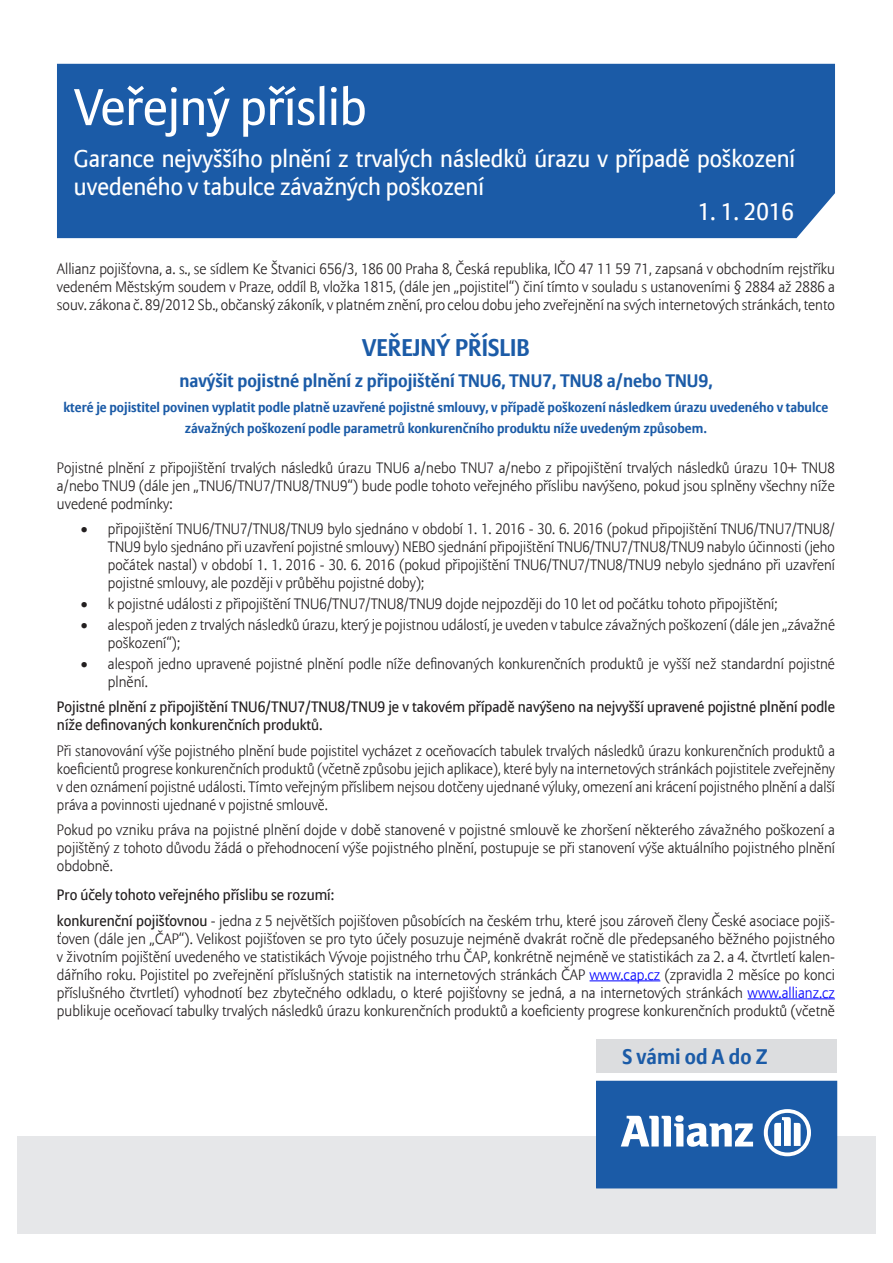
<style>
.page{position:relative;width:893px;height:1263px;background:#fff}
.page>*{position:absolute;margin:0;border:0;box-sizing:border-box;transform-origin:0 0}
.t1{font:51px "Allianz Sans";color:#fff}
.t2{font:24px/28.8px "Allianz Sans";color:#fff}
.t3{font:700 24px "Allianz Sans";color:#1b5ba7}
.t4{font:700 21px "Allianz Sans";color:#1b5ba7}
.t5{font:700 18px "Allianz Sans";color:#1b5ba7}
.Heading_4{font:300 15px/18px "Allianz Sans";color:#231f20;text-align:justify}
.t6{font:15px/18px "Allianz Sans";color:#231f20}
.t7{font:700 13.5px/21.6px "Allianz Sans";color:#1b5ba7;text-align:center}
.s1{font-weight:400}
.s2{color:#00f}
</style>
<div class="page">
<div style="left:17px;top:1136px;width:859px;height:97px;background:#e6e7e9"></div>
<div style="left:57px;top:64px;width:778px;height:174px;background:#1b5ba7"></div>
<div style="left:596px;top:1039px;width:241px;height:33px;background:#dcdddf"></div>
<div style="left:597px;top:1081px;width:239px;height:106px;background:#1b5ba7"></div>
<svg style="left:621px;top:1115px;width:132px;height:32px"></svg>
<svg style="left:764px;top:1109px;width:47px;height:47px"></svg>
<div style="left:597px;top:1081px;width:240px;height:107px;border:1px solid #1b5ba7"></div>
<hr style="left:589px;top:980px;width:71px;height:1px;background:#00f">
<hr style="left:748px;top:998px;width:87px;height:1px;background:#00f">
<p class="t1" style="left:74px;top:77px;width:294px">Veřejný příslib</p>
<p class="t2" style="left:74px;top:145px;width:723px">Garance nejvyššího plnění z trvalých následků úrazu v případě poškození uvedeného v tabulce závažných poškození</p>
<p class="t2" style="left:698px;top:199px;width:98px">1. 1. 2016</p>
<p class="Heading_4" style="left:57px;top:260px;width:779px">Allianz pojišťovna, a. s., se sídlem Ke Štvanici 656/3, 186 00 Praha 8, Česká republika, IČO 47 11 59 71, zapsaná v obchodním rejstříku vedeném Městským soudem v Praze, oddíl B, vložka 1815, (dále jen „pojistitel“) činí tímto v souladu s ustanoveními § 2884 až 2886 a souv. zákona č. 89/2012 Sb., občanský zákoník, v platném znění, pro celou dobu jeho zveřejnění na svých internetových stránkách, tento</p>
<p class="t3" style="left:362px;top:332px;width:169px">VEŘEJNÝ PŘÍSLIB</p>
<p class="t5" style="left:179px;top:369px;width:535px">navýšit pojistné plnění z připojištění TNU6, TNU7, TNU8 a/nebo TNU9,</p>
<p class="t7" style="left:64px;top:397px;width:766px">které je pojistitel povinen vyplatit podle platně uzavřené pojistné smlouvy, v případě poškození následkem úrazu uvedeného v tabulce závažných poškození podle parametrů konkurenčního produktu níže uvedeným způsobem.</p>
<p class="Heading_4" style="left:57px;top:459px;width:779px">Pojistné plnění z připojištění trvalých následků úrazu TNU6 a/nebo TNU7 a/nebo z připojištění trvalých následků úrazu 10+ TNU8 a/nebo TNU9 (dále jen „TNU6/TNU7/TNU8/TNU9“) bude podle tohoto veřejného příslibu navýšeno, pokud jsou splněny všechny níže uvedené podmínky:</p>
<p class="Heading_4" style="left:108px;top:521px;width:728px;text-indent:-27px">• připojištění TNU6/TNU7/TNU8/TNU9 bylo sjednáno v období 1. 1. 2016 - 30. 6. 2016 (pokud připojištění TNU6/TNU7/TNU8/ TNU9 bylo sjednáno při uzavření pojistné smlouvy) NEBO sjednání připojištění TNU6/TNU7/TNU8/TNU9 nabylo účinnosti (jeho počátek nastal) v období 1. 1. 2016 - 30. 6. 2016 (pokud připojištění TNU6/TNU7/TNU8/TNU9 nebylo sjednáno při uzavření pojistné smlouvy, ale později v průběhu pojistné doby);</p>
<p class="Heading_4" style="left:81px;top:596px;width:698px">• k pojistné události z připojištění TNU6/TNU7/TNU8/TNU9 dojde nejpozději do 10 let od počátku tohoto připojištění;</p>
<p class="Heading_4" style="left:108px;top:617px;width:728px;text-indent:-27px">• alespoň jeden z trvalých následků úrazu, který je pojistnou událostí, je uveden v tabulce závažných poškození (dále jen „závažné poškození“);</p>
<p class="Heading_4" style="left:108px;top:656px;width:728px;text-indent:-27px">• alespoň jedno upravené pojistné plnění podle níže definovaných konkurenčních produktů je vyšší než standardní pojistné plnění.</p>
<p class="t6" style="left:57px;top:699px;width:779px">Pojistné plnění z připojištění TNU6/TNU7/TNU8/TNU9 je v takovém případě navýšeno na nejvyšší upravené pojistné plnění podle níže definovaných konkurenčních produktů.</p>
<p class="Heading_4" style="left:57px;top:742px;width:779px">Při stanovování výše pojistného plnění bude pojistitel vycházet z oceňovacích tabulek trvalých následků úrazu konkurenčních produktů a koeficientů progrese konkurenčních produktů (včetně způsobu jejich aplikace), které byly na internetových stránkách pojistitele zveřejněny v den oznámení pojistné události. Tímto veřejným příslibem nejsou dotčeny ujednané výluky, omezení ani krácení pojistného plnění a další práva a povinnosti ujednané v pojistné smlouvě.</p>
<p class="Heading_4" style="left:57px;top:821px;width:779px">Pokud po vzniku práva na pojistné plnění dojde v době stanovené v pojistné smlouvě ke zhoršení některého závažného poškození a pojištěný z tohoto důvodu žádá o přehodnocení výše pojistného plnění, postupuje se při stanovení výše aktuálního pojistného plnění obdobně.</p>
<p class="t6" style="left:57px;top:887px;width:279px">Pro účely tohoto veřejného příslibu se rozumí:</p>
<p class="Heading_4" style="left:57px;top:912px;width:779px"><span class="s1">konkurenční pojišťovnou</span> - jedna z 5 největších pojišťoven působících na českém trhu, které jsou zároveň členy České asociace pojiš&shy;ťoven (dále jen „ČAP“). Velikost pojišťoven se pro tyto účely posuzuje nejméně dvakrát ročně dle předepsaného běžného pojistného v životním pojištění uvedeného ve statistikách Vývoje pojistného trhu ČAP, konkrétně nejméně ve statistikách za 2. a 4. čtvrtletí kalen&shy;dářního roku. Pojistitel po zveřejnění příslušných statistik na internetových stránkách ČAP <span class="s2">www.cap.cz</span> (zpravidla 2 měsíce po konci příslušného čtvrtletí) vyhodnotí bez zbytečného odkladu, o které pojišťovny se jedná, a na internetových stránkách <span class="s2">www.allianz.cz </span>publikuje oceňovací tabulky trvalých následků úrazu konkurenčních produktů a koeficienty progrese konkurenčních produktů (včetně</p>
<p class="t4" style="left:622px;top:1043px;width:147px">S vámi od A do Z</p>
</div>
